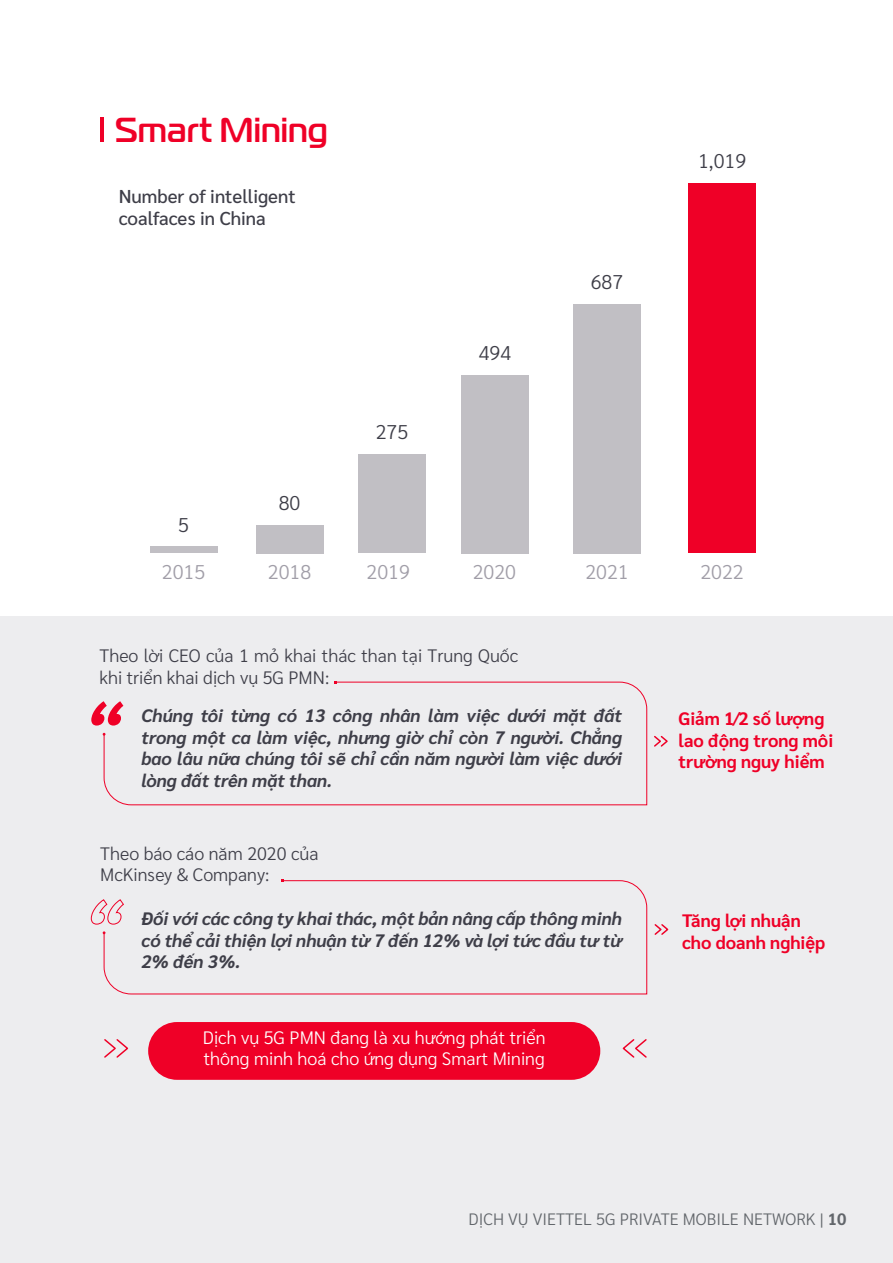
<style>
.page{position:relative;width:893px;height:1263px;background:#fff}
.page>*{position:absolute;margin:0;border:0;box-sizing:border-box;transform-origin:0 0}
.t1{font:italic 700 70.05px "Sarabun";color:#ef0027}
.t2{font:34.5px "FS Magistral Medium";color:#ef0027}
.t3{font:300 19.95px "Sarabun";color:#a19ea8}
.t4{font:300 19.95px "Sarabun";color:#3e3e48}
.t5{font:500 18.6px/22.4px "Sarabun";color:#3e3e48}
.t6{font:italic 700 18px/21.6px "Sarabun";color:#3e3e48;text-align:justify}
.t7{font:300 18px/21.6px "Sarabun";color:#3e3e48}
.t8{font:700 18px/21.6px "Sarabun";color:#ef0027}
.t9{font:300 18px/21.6px "Sarabun";color:#fff}
.t10{font:300 16.5px "Sarabun";color:#62666b}
.s1{font-weight:700}
</style>
<div class="page">
<div style="left:0;top:616px;width:893px;height:647px;background:#ededef"></div>
<hr style="left:100px;top:117px;width:4px;height:25px;background:#ef0027">
<div style="left:688px;top:184px;width:68px;height:369px;background:#ef0027"></div>
<div style="left:573px;top:304px;width:68px;height:249px;background:#c1bfc4"></div>
<div style="left:461px;top:375px;width:67px;height:178px;background:#c1bfc4"></div>
<div style="left:358px;top:454px;width:68px;height:99px;background:#c1bfc4"></div>
<div style="left:256px;top:525px;width:67px;height:28px;background:#c1bfc4"></div>
<div style="left:150px;top:546px;width:67px;height:7px;background:#c1bfc4"></div>
<div style="left:148px;top:1022px;width:452px;height:58px;background:#ef0027;border-radius:29px"></div>
<svg style="left:104px;top:1039px;width:25px;height:19px"></svg>
<svg style="left:622px;top:1039px;width:25px;height:19px"></svg>
<svg style="left:654px;top:735px;width:14px;height:12px"></svg>
<svg style="left:654px;top:924px;width:15px;height:11px"></svg>
<svg style="left:104px;top:682px;width:543px;height:123px"></svg>
<svg style="left:91px;top:899px;width:13px;height:26px"></svg>
<svg style="left:104px;top:880px;width:543px;height:114px"></svg>
<h2 class="t2" style="left:115px;top:103px;width:214px">Smart Mining</h2>
<p class="t5" style="left:119px;top:186px;width:178px">Number of intelligent coalfaces in China</p>
<p class="t4" style="left:279px;top:491px;width:23px">80</p>
<p class="t4" style="left:376px;top:421px;width:34px">275</p>
<p class="t4" style="left:479px;top:341px;width:34px">494</p>
<p class="t4" style="left:591px;top:270px;width:34px">687</p>
<p class="t4" style="left:698px;top:150px;width:50px">1,019</p>
<p class="t4" style="left:178px;top:513px;width:12px">5</p>
<p class="t3" style="left:162px;top:560px;width:45px">2015</p>
<p class="t3" style="left:268px;top:560px;width:45px">2018</p>
<p class="t3" style="left:367px;top:560px;width:45px">2019</p>
<p class="t3" style="left:473px;top:560px;width:45px">2020</p>
<p class="t3" style="left:585px;top:560px;width:45px">2021</p>
<p class="t3" style="left:700px;top:560px;width:45px">2022</p>
<p class="t7" style="left:100px;top:645px;width:420px">Theo lời CEO của 1 mỏ khai thác than tại Trung Quốc khi triển khai dịch vụ 5G PMN:</p>
<h1 class="t1" style="left:83px;top:688px;width:41px">“</h1>
<p class="t6" style="left:141px;top:705px;width:482px">Chúng tôi từng có 13 công nhân làm việc dưới mặt đất trong một ca làm việc, nhưng giờ chỉ còn 7 người. Chẳng bao lâu nữa chúng tôi sẽ chỉ cần năm người làm việc dưới lòng đất trên mặt than.</p>
<p class="t7" style="left:100px;top:842px;width:220px">Theo báo cáo năm 2020 của<br>McKinsey &amp; Company:</p>
<p class="t6" style="left:141px;top:908px;width:482px">Đối với các công ty khai thác, một bản nâng cấp thông minh có thể cải thiện lợi nhuận từ 7 đến 12% và lợi tức đầu tư từ 2% đến 3%.</p>
<p class="t9" style="left:203px;top:1027px;width:344px">Dịch vụ 5G PMN đang là xu hướng phát triển thông minh hoá cho ứng dụng Smart Mining</p>
<p class="t8" style="left:679px;top:708px;width:156px">Giảm 1⁄2 số lượng lao động trong môi trường nguy hiểm</p>
<p class="t8" style="left:682px;top:910px;width:145px">Tăng lợi nhuận cho doanh nghiệp</p>
<p class="t10" style="left:469px;top:1209px;width:379px">DỊCH VỤ VIETTEL 5G PRIVATE MOBILE NETWORK | <span class="s1">10</span></p>
</div>
